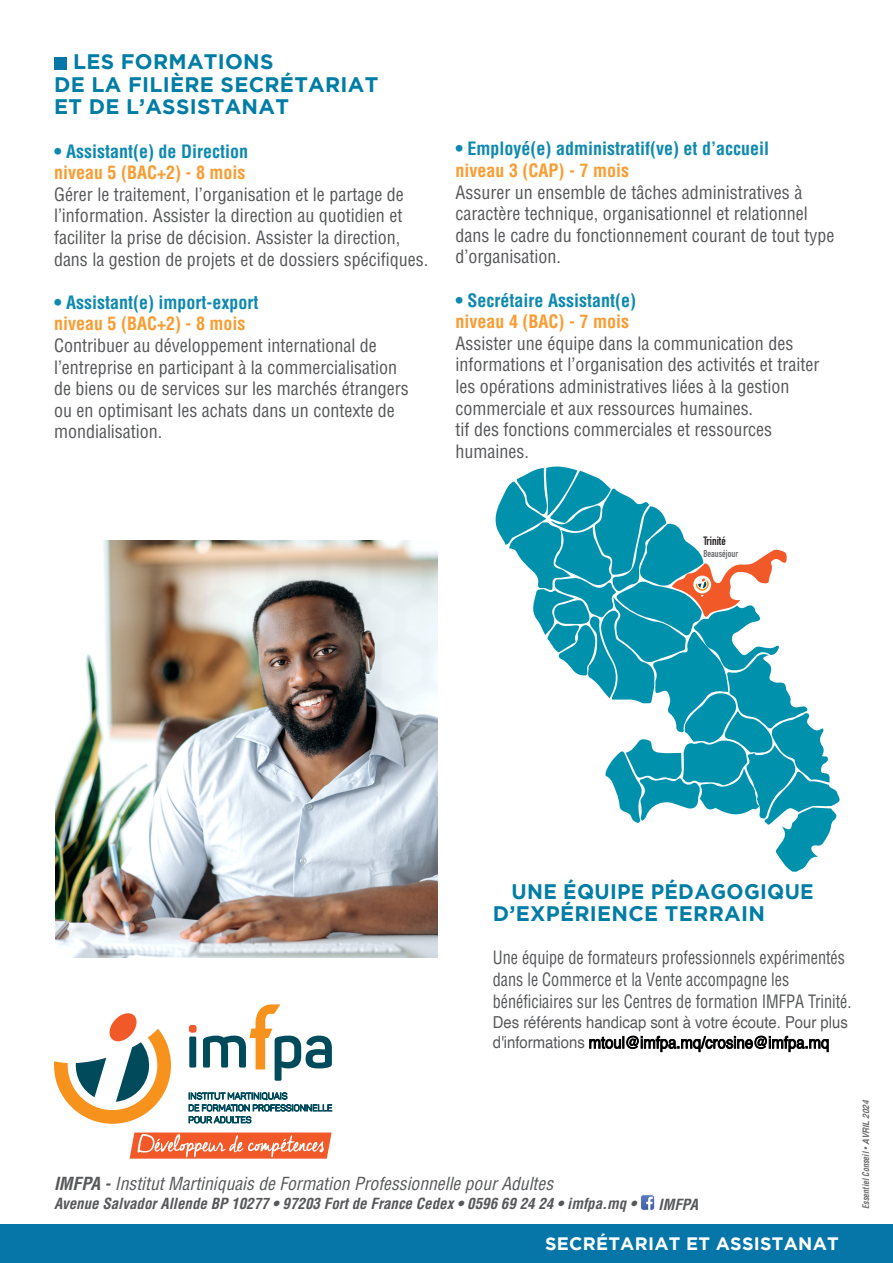
<style>
.page{position:relative;width:893px;height:1263px;background:#fff}
.page>*{position:absolute;margin:0;border:0;box-sizing:border-box;transform-origin:0 0}
.t1{font:700 21px "Gotham";letter-spacing:.015em;color:#007da5}
.t2{font:700 21px/22.5px "Gotham";letter-spacing:.015em;color:#007da5;scale:.96 1}
.t3{font:condensed 18px/21.6px "Helvetica LT Std";color:#57585a}
.t4{font:condensed 18px/21.6px "Helvetica LT Std";color:#57585a;scale:.9 1}
.t5{font:700 condensed 18px "Helvetica LT Std";color:#0d89b0}
.t6{font:700 condensed 18px "Helvetica LT Std";color:#f89d33}
.t7{font:700 18px "Gotham";letter-spacing:.015em;color:#fff}
.t8{font:italic condensed 17.55px "Helvetica LT Std";color:#57585a}
.t9{font:16.5px/19.8px "Helvetica";color:#57585a;scale:.9 1}
.t10{font:italic 700 condensed 15px "Helvetica LT Std";color:#57585a}
.t11{font:700 11.85px "DIN Condensed";color:#231f20}
.t12{font:700 9.9px "DIN Condensed";color:#6c6d70}
.t13{font:italic 700 condensed 9px "Helvetica LT Std";color:#6c6d70;scale:.9 1}
.s1{color:#000}
.s2{font-weight:700}
.s3{font-weight:400}
.s4{font-family:"Helvetica";font-stretch:normal}
</style>
<div class="page">
<div style="left:54px;top:57px;width:13px;height:12px;background:#0576a7"></div>
<svg style="left:496px;top:466px;width:344px;height:406px"></svg>
<div style="left:189px;top:1036px;width:7px;height:31px;background:#004b5b;border-radius:2px"></div>
<svg style="left:203px;top:1004px;width:129px;height:77px"></svg>
<div style="left:189px;top:1025px;width:8px;height:8px;background:#f15929;border-radius:4px"></div>
<svg style="left:189px;top:1092px;width:143px;height:31px"></svg>
<svg style="left:54px;top:1013px;width:117px;height:111px"></svg>
<svg style="left:130px;top:1132px;width:202px;height:26px;background:#f37c56"></svg>
<div style="left:640px;top:1194px;width:15px;height:16px;border:1px solid #fff;border-radius:3px"></div>
<svg style="left:640px;top:1195px;width:15px;height:15px"></svg>
<img style="left:55px;top:540px;width:382px;height:418px">
<div style="left:0;top:1224px;width:893px;height:39px;background:#0576a7"></div>
<p class="t1" style="left:73px;top:50px;width:202px">LES FORMATIONS</p>
<p class="t1" style="left:54px;top:72px;width:326px">DE LA FILIÈRE SECRÉTARIAT</p>
<p class="t1" style="left:54px;top:95px;width:236px">ET DE L’ASSISTANAT</p>
<p class="t5" style="left:54px;top:140px;width:196px">• Assistant(e) de Direction</p>
<p class="t6" style="left:54px;top:161px;width:193px">niveau 5 (BAC+2) - 8 mois</p>
<p class="t3" style="left:54px;top:183px;width:376px">Gérer le traitement, l’organisation et le partage de l’information. Assister la direction au quotidien et faciliter la prise de décision. Assister la direction, dans la gestion de projets et de dossiers spécifiques.</p>
<p class="t5" style="left:54px;top:291px;width:206px">• Assistant(e) import-export</p>
<p class="t6" style="left:54px;top:312px;width:193px">niveau 5 (BAC+2) - 8 mois</p>
<p class="t3" style="left:54px;top:334px;width:356px">Contribuer au développement international de l’entreprise en participant à la commercialisation de biens ou de services sur les marchés étrangers ou en optimisant les achats dans un contexte de mondialisation.</p>
<p class="t5" style="left:455px;top:138px;width:315px">• Employé(e) administratif(ve) et d’accueil</p>
<p class="t6" style="left:455px;top:159px;width:175px">niveau 3 (CAP) - 7 mois</p>
<p class="t3" style="left:455px;top:181px;width:380px">Assurer un ensemble de tâches administratives à caractère technique, organisationnel et relationnel dans le cadre du fonctionnement courant de tout type d’organisation.</p>
<p class="t5" style="left:455px;top:289px;width:182px">• Secrétaire Assistant(e)</p>
<p class="t6" style="left:455px;top:310px;width:175px">niveau 4 (BAC) - 7 mois</p>
<p class="t3" style="left:455px;top:332px;width:365px">Assister une équipe dans la communication des informations et l’organisation des activités et traiter les opérations administratives liées à la gestion commerciale et aux ressources humaines.</p>
<p class="t3" style="left:455px;top:419px;width:318px">tif des fonctions commerciales et ressources humaines.</p>
<p class="t11" style="left:703px;top:533px;width:24px">Trinité</p>
<p class="t12" style="left:703px;top:546px;width:36px">Beauséjour</p>
<p class="t2" style="left:493px;top:879px;width:336px;text-indent:19px">UNE ÉQUIPE PÉDAGOGIQUE<br>D’EXPÉRIENCE TERRAIN</p>
<p class="t4" style="left:493px;top:947px;width:400px">Une équipe de formateurs professionnels expérimentés dans le Commerce et la Vente accompagne les bénéficiaires sur les Centres de formation IMFPA Trinité.</p>
<p class="t9" style="left:493px;top:1013px;width:396px">Des référents handicap sont à votre écoute. Pour plus d'informations <span class="s1">mtoul@imfpa.mq/crosine@imfpa.mq</span></p>
<p class="t8" style="left:54px;top:1173px;width:501px"><span class="s2">IMFPA -</span> Institut Martiniquais de Formation Professionnelle pour Adultes</p>
<p class="t10" style="left:54px;top:1194px;width:584px">Avenue Salvador Allende BP 10277 • 97203 Fort de France Cedex • 0596 69 24 24 • imfpa.mq •</p>
<p class="t10" style="left:659px;top:1195px;width:41px">IMFPA</p>
<p class="t7" style="left:545px;top:1233px;width:295px">SECRÉTARIAT ET ASSISTANAT</p>
<p class="t13" style="left:860px;top:1209px;width:126px;rotate:-90deg">Essentiel Conseil <span class="s3">•</span> <span class="s4">AVRIL2024</span></p>
</div>
